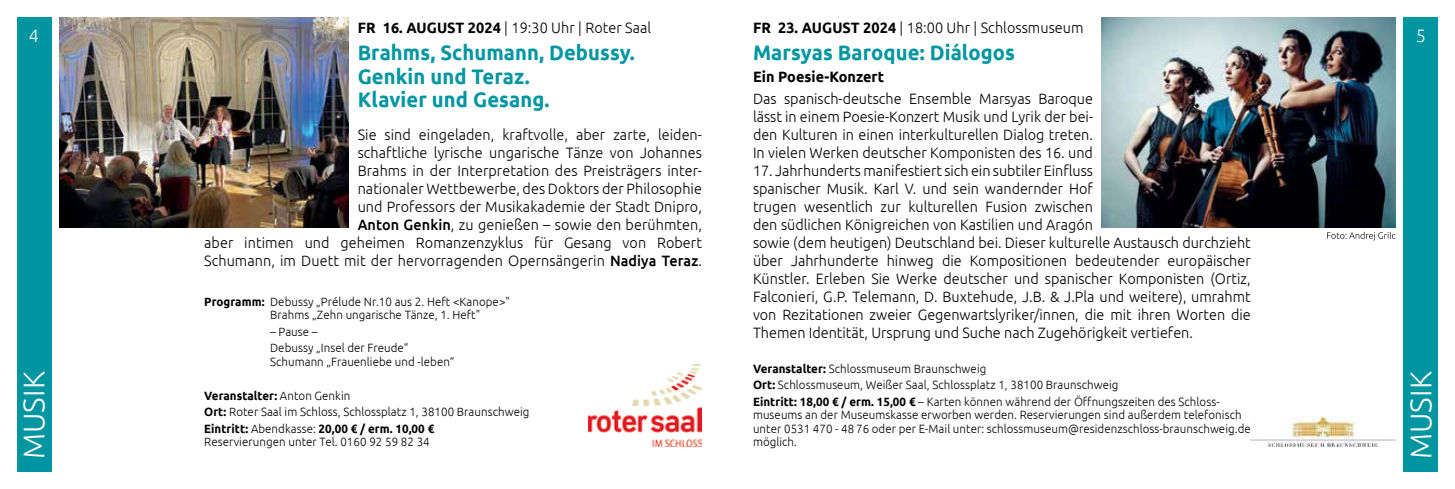
<style>
.page{position:relative;width:1455px;height:489px;background:#fff}
.page>*{position:absolute;margin:0;border:0;box-sizing:border-box;transform-origin:0 0}
.t1{font:300 30px "Ubuntu";letter-spacing:.005em;color:#fff}
.t2{font:700 21px/23.7px "Ubuntu";letter-spacing:.005em;color:#0096a1;scale:.96 1}
.t3{font:300 18px "Ubuntu";color:#fff}
.t4{font:300 15px/18px "Ubuntu";color:#000;text-align:right;scale:.96 1}
.t5{font:700 15px "Ubuntu";letter-spacing:.005em;color:#000;scale:.96 1}
.t6{font:300 12px/16.5px "Ubuntu";letter-spacing:.005em;color:#000;scale:.96 1}
.s1{font-weight:700}
.s2{font-weight:500}
</style>
<div class="page">
<div style="left:17px;top:17px;width:34px;height:455px;background:#0096a1"></div>
<div style="left:1403px;top:17px;width:34px;height:455px;background:#0096a1"></div>
<img style="left:588px;top:365px;width:114px;height:81px">
<img style="left:60px;top:17px;width:289px;height:210px">
<img style="left:1101px;top:17px;width:294px;height:210px">
<img style="left:1250px;top:416px;width:145px;height:30px">
<svg style="left:1327px;top:232px;width:68px;height:8px"></svg>
<p class="t3" style="left:29px;top:25px;width:12px">4</p>
<h1 class="t1" style="left:16px;top:459px;width:89px;rotate:-90deg">MUSIK</h1>
<p class="t4" style="left:357px;top:18px;width:307px"><span class="s1">FR 16. AUGUST 2024</span> | 19:30 Uhr | Roter Saal</p>
<h2 class="t2" style="left:357px;top:40px;width:290px">Brahms, Schumann, Debussy.<br>Genkin und Teraz.<br>Klavier und Gesang.</h2>
<p class="t4" style="left:204px;top:125px;width:520px">Sie sind eingeladen, kraftvolle, aber zarte, leiden-<br>schaftliche lyrische ungarische Tänze von Johannes<br>Brahms in der Interpretation des Preisträgers inter-<br>nationaler Wettbewerbe, des Doktors der Philosophie<br>und Professors der Musikakademie der Stadt Dnipro,<br><span class="s2">Anton Genkin</span>, zu genießen – sowie den berühmten,<br>aber intimen und geheimen Romanzenzyklus für Gesang von Robert Schumann, im Duett mit der hervorragenden Opernsängerin <span class="s2">Nadiya Teraz</span>.</p>
<p class="t6" style="left:270px;top:294px;width:251px;line-height:13.5px;text-indent:-66px"><span class="s1">Programm:</span> Debussy „Prélude Nr.10 aus 2. Heft &lt;Kanope&gt;"<br>Brahms „Zehn ungarische Tänze, 1. Heft"</p>
<p class="t6" style="left:270px;top:323px;width:146px">– Pause –<br>Debussy „Insel der Freude“</p>
<p class="t6" style="left:270px;top:353px;width:193px">Schumann „Frauenliebe und -leben“</p>
<p class="t6" style="left:204px;top:387px;width:340px"><span class="s1">Veranstalter:</span> Anton Genkin<br><span class="s1">Ort:</span> Roter Saal im Schloss, Schlossplatz 1, 38100 Braunschweig<br><span class="s1">Eintritt:</span> Abendkasse: <span class="s1">20,00 € / erm. 10,00 €</span></p>
<p class="t6" style="left:204px;top:434px;width:236px">Reservierungen unter Tel. 0160 92 59 82 34</p>
<p class="t4" style="left:753px;top:18px;width:346px"><span class="s1">FR 23. AUGUST 2024</span> | 18:00 Uhr | Schlossmuseum</p>
<h2 class="t2" style="left:753px;top:40px;width:274px">Marsyas Baroque: Diálogos</h2>
<p class="t5" style="left:753px;top:68px;width:138px">Ein Poesie-Konzert</p>
<p class="t4" style="left:753px;top:90px;width:356px;text-align:justify">Das spanisch-deutsche Ensemble Marsyas Baroque lässt in einem Poesie-Konzert Musik und Lyrik der bei&shy;den Kulturen in einen interkulturellen Dialog treten.<br>In vielen Werken deutscher Komponisten des 16. und</p>
<p class="t4" style="left:753px;top:162px;width:520px;text-align:left">17. Jahrhunderts manifestiert sich ein subtiler Einfluss<br>spanischer Musik. Karl V. und sein wandernder Hof<br>trugen wesentlich zur kulturellen Fusion zwischen<br>den südlichen Königreichen von Kastilien und Aragón<br>sowie (dem heutigen) Deutschland bei. Dieser kulturelle Austausch durchzieht über Jahrhunderte hinweg die Kompositionen bedeutender europäischer Künstler. Erleben Sie Werke deutscher und spanischer Komponisten (Ortiz, Falconieri, G.P. Telemann, D. Buxtehude, J.B. &amp; J.Pla und weitere), umrahmt von Rezitationen zweier Gegenwartslyriker/innen, die mit ihren Worten die Themen Identität, Ursprung und Suche nach Zugehörigkeit vertiefen.</p>
<p class="t6" style="left:753px;top:360px;width:487px"><span class="s1">Veranstalter:</span> Schlossmuseum Braunschweig<br><span class="s1">Ort:</span> Schlossmuseum, Weißer Saal, Schlossplatz 1, 38100 Braunschweig<br><span class="s1">Eintritt: 18,00 € / erm. 15,00 €</span> – Karten können während der Öffnungszeiten des Schloss-</p>
<p class="t6" style="left:753px;top:408px;width:520px;line-height:13.5px">museums an der Museumskasse erworben werden. Reservierungen sind außerdem telefonisch unter 0531 470 - 48 76 oder per E-Mail unter: schlossmuseum@residenzschloss-braunschweig.de möglich.</p>
<p class="t3" style="left:1415px;top:25px;width:12px">5</p>
<h1 class="t1" style="left:1402px;top:459px;width:89px;rotate:-90deg">MUSIK</h1>
</div>
